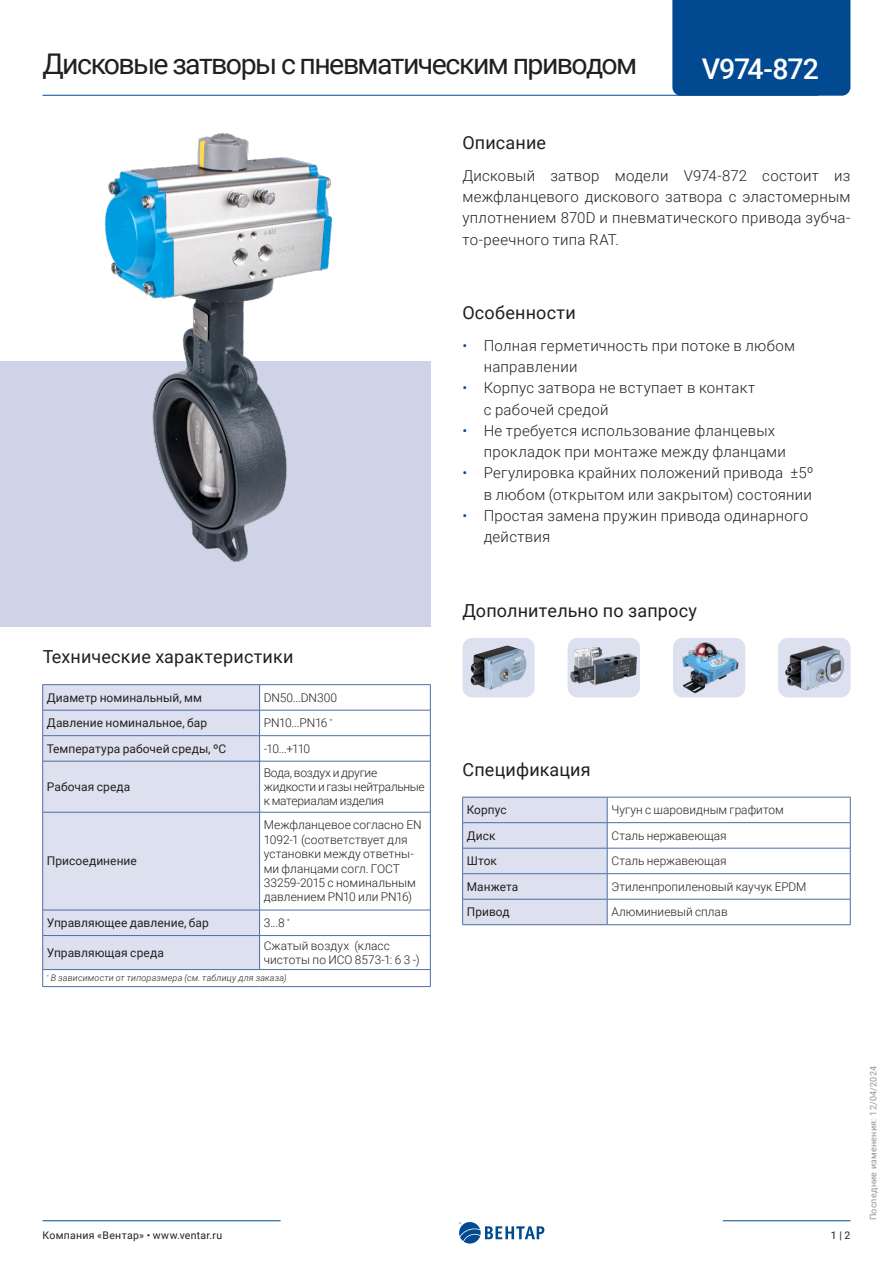
<style>
.page{position:relative;width:893px;height:1263px;background:#fff}
.page>*{position:absolute;margin:0;border:0;box-sizing:border-box;transform-origin:0 0}
.t1{font:28.5px "Roboto";letter-spacing:-.055em;color:#231f20}
.t2{font:500 28.5px "Roboto";letter-spacing:-.035em;color:#fff}
.t3{font:18px "Roboto";letter-spacing:.01em;color:#231f20}
.t4{font:300 15px/21.3px "Roboto";letter-spacing:.02em;color:#231f20}
.t5{font:300 12px/14.4px "Roboto";color:#231f20}
.t6{font:12px "Roboto";letter-spacing:.005em;color:#231f20}
.t7{font:300 12px/14.4px "Roboto";letter-spacing:-.025em;color:#231f20}
.t8{font:300 12px "Roboto";letter-spacing:-.02em;color:#231f20}
.t9{font:300 12px "Roboto";letter-spacing:-.03em;color:#231f20}
.t10{font:10.5px "Roboto";letter-spacing:.03em;color:#231f20}
.t11{font:italic 300 9px "Roboto";letter-spacing:.02em;color:#231f20}
.t12{font:9px "Roboto";letter-spacing:.025em;color:#939598}
.s1{color:#014990}
</style>
<div class="page">
<div style="left:0;top:361px;width:431px;height:266px;background:#ced3e7"></div>
<hr style="left:723px;top:1220px;width:127px;height:1px;background:#014990">
<hr style="left:43px;top:1220px;width:238px;height:1px;background:#014990">
<hr style="left:43px;top:95px;width:776px;height:1px;background:#014990">
<div style="left:672px;top:0;width:178px;height:96px;background:#014990"></div>
<svg style="left:459px;top:1222px;width:85px;height:21px"></svg>
<div style="left:43px;top:685px;width:216px;height:284px;background:#dde1ef"></div>
<hr style="left:43px;top:684px;width:217px;height:1px;background:#4d6ca8">
<hr style="left:43px;top:710px;width:217px;height:1px;background:#4d6ca8">
<hr style="left:43px;top:735px;width:217px;height:1px;background:#4d6ca8">
<svg style="left:42px;top:685px;width:1px;height:76px"></svg>
<hr style="left:43px;top:761px;width:217px;height:1px;background:#4d6ca8">
<hr style="left:42px;top:761px;width:1px;height:51px;background:#4d6ca8">
<hr style="left:43px;top:812px;width:217px;height:1px;background:#4d6ca8">
<hr style="left:42px;top:812px;width:1px;height:98px;background:#4d6ca8">
<hr style="left:43px;top:910px;width:217px;height:1px;background:#4d6ca8">
<svg style="left:42px;top:910px;width:1px;height:25px"></svg>
<hr style="left:43px;top:935px;width:217px;height:1px;background:#4d6ca8">
<hr style="left:42px;top:936px;width:1px;height:33px;background:#4d6ca8">
<hr style="left:43px;top:969px;width:217px;height:1px;background:#4d6ca8">
<svg style="left:42px;top:970px;width:1px;height:16px"></svg>
<svg style="left:430px;top:970px;width:1px;height:16px"></svg>
<hr style="left:43px;top:986px;width:217px;height:1px;background:#4d6ca8">
<hr style="left:260px;top:986px;width:171px;height:1px;background:#4d6ca8">
<hr style="left:260px;top:684px;width:171px;height:1px;background:#4d6ca8">
<hr style="left:260px;top:710px;width:171px;height:1px;background:#4d6ca8">
<hr style="left:259px;top:761px;width:1px;height:51px;background:#4d6ca8">
<hr style="left:430px;top:761px;width:1px;height:51px;background:#4d6ca8">
<hr style="left:260px;top:735px;width:171px;height:1px;background:#4d6ca8">
<svg style="left:259px;top:685px;width:1px;height:76px"></svg>
<svg style="left:430px;top:685px;width:1px;height:76px"></svg>
<hr style="left:260px;top:812px;width:171px;height:1px;background:#4d6ca8">
<hr style="left:260px;top:761px;width:171px;height:1px;background:#4d6ca8">
<hr style="left:259px;top:812px;width:1px;height:98px;background:#4d6ca8">
<hr style="left:430px;top:812px;width:1px;height:98px;background:#4d6ca8">
<hr style="left:260px;top:910px;width:171px;height:1px;background:#4d6ca8">
<svg style="left:259px;top:910px;width:1px;height:25px"></svg>
<svg style="left:430px;top:910px;width:1px;height:25px"></svg>
<hr style="left:260px;top:935px;width:171px;height:1px;background:#4d6ca8">
<hr style="left:259px;top:936px;width:1px;height:33px;background:#4d6ca8">
<hr style="left:430px;top:936px;width:1px;height:33px;background:#4d6ca8">
<hr style="left:260px;top:969px;width:171px;height:1px;background:#4d6ca8">
<hr style="left:607px;top:924px;width:243px;height:1px;background:#4d6ca8">
<hr style="left:607px;top:797px;width:243px;height:1px;background:#4d6ca8">
<hr style="left:607px;top:822px;width:243px;height:1px;background:#4d6ca8">
<hr style="left:607px;top:848px;width:243px;height:1px;background:#4d6ca8">
<hr style="left:607px;top:873px;width:243px;height:1px;background:#4d6ca8">
<hr style="left:607px;top:899px;width:243px;height:1px;background:#4d6ca8">
<svg style="left:850px;top:797px;width:1px;height:127px"></svg>
<svg style="left:462px;top:797px;width:146px;height:128px"></svg>
<div style="left:568px;top:638px;width:72px;height:59px;background:#dde1ef;border-radius:10px"></div>
<img style="left:568px;top:642px;width:72px;height:53px">
<div style="left:673px;top:638px;width:72px;height:59px;background:#dde1ef;border-radius:10px"></div>
<img style="left:673px;top:642px;width:72px;height:52px">
<div style="left:462px;top:638px;width:73px;height:59px;background:#dde1ef;border-radius:10px"></div>
<img style="left:471px;top:645px;width:55px;height:45px">
<div style="left:778px;top:638px;width:72px;height:59px;background:#dde1ef;border-radius:10px"></div>
<img style="left:785px;top:645px;width:59px;height:45px">
<img style="left:104px;top:132px;width:228px;height:430px">
<h1 class="t1" style="left:43px;top:44px;width:596px">Дисковые затворы с пневматическим приводом</h1>
<h1 class="t2" style="left:702px;top:49px;width:119px">V974-872</h1>
<p class="t3" style="left:462px;top:130px;width:85px">Описание</p>
<p class="t4" style="left:462px;top:164px;width:389px;text-align:justify">Дисковый затвор модели V974-872 состоит из межфланцевого дискового затвора с эластомерным уплотнением 870D и пневматического привода зубча&shy;то-реечного типа RAT.</p>
<p class="t3" style="left:462px;top:300px;width:115px">Особенности</p>
<p class="t4" style="left:484px;top:334px;width:313px;text-indent:-21px"><span class="s1">•</span> Полная герметичность при потоке в любом направлении</p>
<p class="t4" style="left:484px;top:377px;width:273px;text-indent:-21px"><span class="s1">•</span> Корпус затвора не вступает в контакт с рабочей средой</p>
<p class="t4" style="left:484px;top:419px;width:304px;text-indent:-21px"><span class="s1">•</span> Не требуется использование фланцевых прокладок при монтаже между фланцами</p>
<p class="t4" style="left:462px;top:462px;width:353px;text-align:right"><span class="s1">•</span> Регулировка крайних положений привода ±5º в любом (открытом или закрытом) состоянии</p>
<p class="t4" style="left:484px;top:504px;width:326px;text-indent:-21px"><span class="s1">•</span> Простая замена пружин привода одинарного действия</p>
<p class="t3" style="left:43px;top:644px;width:252px">Технические характеристики</p>
<p class="t6" style="left:47px;top:689px;width:157px">Диаметр номинальный, мм</p>
<p class="t5" style="left:264px;top:690px;width:75px">DN50...DN300</p>
<p class="t6" style="left:47px;top:714px;width:162px">Давление номинальное, бар</p>
<p class="t9" style="left:264px;top:714px;width:70px">PN10...PN16 <sup>*</sup></p>
<p class="t6" style="left:47px;top:740px;width:181px">Температура рабочей среды, ºC</p>
<p class="t5" style="left:264px;top:741px;width:48px">-10...+110</p>
<p class="t6" style="left:47px;top:778px;width:85px">Рабочая среда</p>
<p class="t8" style="left:264px;top:764px;width:115px">Вода, воздух и другие</p>
<p class="t7" style="left:264px;top:779px;width:163px">жидкости и газы нейтральные к материалам изделия</p>
<p class="t6" style="left:47px;top:853px;width:91px">Присоединение</p>
<p class="t5" style="left:264px;top:817px;width:159px">Межфланцевое согласно EN<br>1092-1 (соответствует для установки между ответны&shy;ми фланцами согл. ГОСТ<br>33259-2015 с номинальным давлением PN10 или PN16)</p>
<p class="t6" style="left:47px;top:914px;width:163px">Управляющее давление, бар</p>
<p class="t5" style="left:264px;top:915px;width:28px">3...8 <sup>*</sup></p>
<p class="t6" style="left:47px;top:944px;width:118px">Управляющая среда</p>
<p class="t5" style="left:264px;top:938px;width:128px">Сжатый воздух (класс</p>
<p class="t5" style="left:264px;top:952px;width:157px">чистоты по ИСО 8573-1: 6 3 -)</p>
<p class="t11" style="left:47px;top:972px;width:241px"><sup>*</sup> В зависимости от типоразмера (см. таблицу для заказа)</p>
<p class="t3" style="left:462px;top:598px;width:236px">Дополнительно по запросу</p>
<p class="t3" style="left:463px;top:757px;width:130px">Спецификация</p>
<p class="t6" style="left:467px;top:801px;width:41px">Корпус</p>
<p class="t5" style="left:611px;top:802px;width:174px">Чугун с шаровидным графитом</p>
<p class="t6" style="left:467px;top:827px;width:30px">Диск</p>
<p class="t5" style="left:611px;top:828px;width:117px">Сталь нержавеющая</p>
<p class="t6" style="left:467px;top:852px;width:32px">Шток</p>
<p class="t5" style="left:611px;top:853px;width:117px">Сталь нержавеющая</p>
<p class="t6" style="left:467px;top:878px;width:53px">Манжета</p>
<p class="t5" style="left:611px;top:879px;width:197px">Этиленпропиленовый каучук EPDM</p>
<p class="t6" style="left:467px;top:903px;width:44px">Привод</p>
<p class="t5" style="left:611px;top:904px;width:118px">Алюминиевый сплав</p>
<p class="t10" style="left:43px;top:1228px;width:181px">Компания «Вентар» • www.ventar.ru</p>
<p class="t10" style="left:831px;top:1228px;width:21px">1 | 2</p>
<p class="t12" style="left:867px;top:1220px;width:156px;rotate:-90deg">Последние изменения: 12/04/2024</p>
</div>
